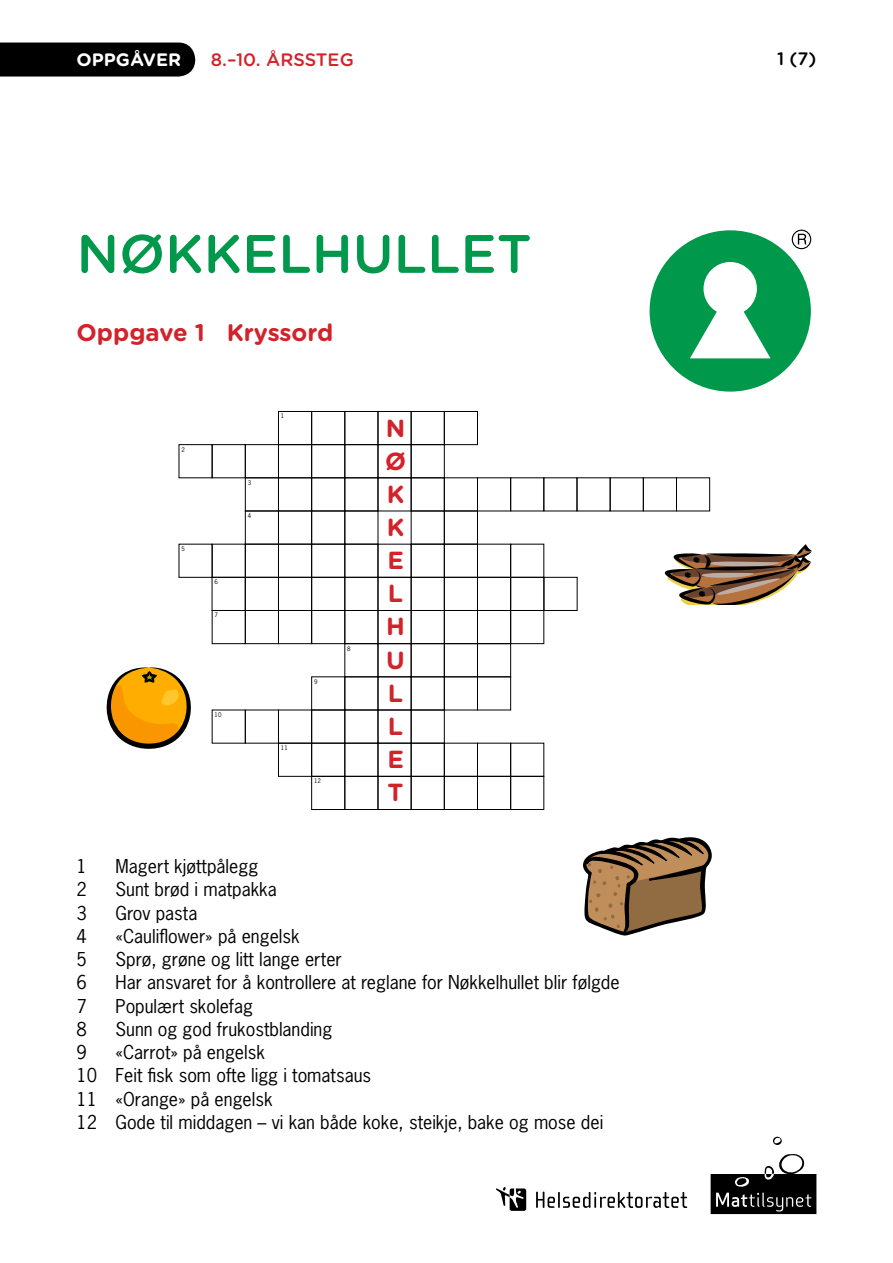
<style>
.page{position:relative;width:893px;height:1263px;background:#fff}
.page>*{position:absolute;margin:0;border:0;box-sizing:border-box;transform-origin:0 0}
.t1{font:500 54px "Gotham Rounded";color:#00984a}
.t2{font:700 24.75px/33.2px "Gotham Rounded";color:#d2232a;text-align:justify}
.t3{font:700 24px "Gotham Rounded";color:#d2232a}
.t4{font:18px/23.2px "News Gothic";color:#000}
.t5{font:500 18px "Gotham Rounded";color:#d2232a}
.t6{font:700 18px "Gotham Rounded";color:#fff}
.t7{font:500 18px "Gotham Rounded";color:#000}
.t8{font:6px "News Gothic";color:#000}
</style>
<div class="page">
<svg style="left:773px;top:1137px;width:9px;height:8px"></svg>
<svg style="left:711px;top:1154px;width:105px;height:60px"></svg>
<div style="left:0;top:43px;width:195px;height:34px;background:#000"></div>
<svg style="left:496px;top:1187px;width:30px;height:24px"></svg>
<svg style="left:536px;top:1191px;width:151px;height:17px"></svg>
<div style="left:650px;top:230px;width:161px;height:162px;background:#00984a;border-radius:50%"></div>
<div style="left:703px;top:262px;width:54px;height:53px;background:#fff;border-radius:50%"></div>
<svg style="left:690px;top:311px;width:80px;height:47px"></svg>
<svg style="left:792px;top:230px;width:19px;height:19px"></svg>
<svg style="left:665px;top:544px;width:147px;height:61px"></svg>
<svg style="left:106px;top:667px;width:85px;height:82px"></svg>
<div style="left:378px;top:411px;width:33px;height:34px;border:1px solid #000"></div>
<div style="left:344px;top:411px;width:34px;height:34px;border:1px solid #000"></div>
<div style="left:311px;top:411px;width:34px;height:34px;border:1px solid #000"></div>
<div style="left:278px;top:411px;width:34px;height:34px;border:1px solid #000"></div>
<div style="left:411px;top:411px;width:34px;height:34px;border:1px solid #000"></div>
<div style="left:444px;top:411px;width:34px;height:34px;border:1px solid #000"></div>
<div style="left:378px;top:444px;width:33px;height:34px;border:1px solid #000"></div>
<div style="left:344px;top:444px;width:34px;height:34px;border:1px solid #000"></div>
<div style="left:311px;top:444px;width:34px;height:34px;border:1px solid #000"></div>
<div style="left:278px;top:444px;width:34px;height:34px;border:1px solid #000"></div>
<div style="left:245px;top:444px;width:34px;height:34px;border:1px solid #000"></div>
<div style="left:212px;top:444px;width:34px;height:34px;border:1px solid #000"></div>
<div style="left:411px;top:444px;width:34px;height:34px;border:1px solid #000"></div>
<div style="left:344px;top:477px;width:34px;height:34px;border:1px solid #000"></div>
<div style="left:311px;top:477px;width:34px;height:34px;border:1px solid #000"></div>
<div style="left:278px;top:477px;width:34px;height:34px;border:1px solid #000"></div>
<div style="left:245px;top:477px;width:34px;height:34px;border:1px solid #000"></div>
<div style="left:411px;top:477px;width:34px;height:34px;border:1px solid #000"></div>
<div style="left:444px;top:477px;width:34px;height:34px;border:1px solid #000"></div>
<div style="left:477px;top:477px;width:34px;height:34px;border:1px solid #000"></div>
<div style="left:510px;top:477px;width:34px;height:34px;border:1px solid #000"></div>
<div style="left:543px;top:477px;width:34px;height:34px;border:1px solid #000"></div>
<div style="left:610px;top:477px;width:34px;height:34px;border:1px solid #000"></div>
<div style="left:643px;top:477px;width:34px;height:34px;border:1px solid #000"></div>
<div style="left:676px;top:477px;width:34px;height:34px;border:1px solid #000"></div>
<div style="left:311px;top:511px;width:34px;height:33px;border:1px solid #000"></div>
<div style="left:278px;top:511px;width:34px;height:33px;border:1px solid #000"></div>
<div style="left:245px;top:511px;width:34px;height:33px;border:1px solid #000"></div>
<div style="left:444px;top:511px;width:34px;height:33px;border:1px solid #000"></div>
<div style="left:344px;top:544px;width:34px;height:34px;border:1px solid #000"></div>
<div style="left:311px;top:544px;width:34px;height:34px;border:1px solid #000"></div>
<div style="left:278px;top:544px;width:34px;height:34px;border:1px solid #000"></div>
<div style="left:245px;top:544px;width:34px;height:34px;border:1px solid #000"></div>
<div style="left:212px;top:544px;width:34px;height:34px;border:1px solid #000"></div>
<div style="left:411px;top:544px;width:34px;height:34px;border:1px solid #000"></div>
<div style="left:444px;top:544px;width:34px;height:34px;border:1px solid #000"></div>
<div style="left:477px;top:544px;width:34px;height:34px;border:1px solid #000"></div>
<div style="left:510px;top:544px;width:34px;height:34px;border:1px solid #000"></div>
<div style="left:378px;top:577px;width:33px;height:34px;border:1px solid #000"></div>
<div style="left:344px;top:577px;width:34px;height:34px;border:1px solid #000"></div>
<div style="left:311px;top:577px;width:34px;height:34px;border:1px solid #000"></div>
<div style="left:278px;top:577px;width:34px;height:34px;border:1px solid #000"></div>
<div style="left:245px;top:577px;width:34px;height:34px;border:1px solid #000"></div>
<div style="left:212px;top:577px;width:34px;height:34px;border:1px solid #000"></div>
<div style="left:411px;top:577px;width:34px;height:34px;border:1px solid #000"></div>
<div style="left:444px;top:577px;width:34px;height:34px;border:1px solid #000"></div>
<div style="left:477px;top:577px;width:34px;height:34px;border:1px solid #000"></div>
<div style="left:510px;top:577px;width:34px;height:34px;border:1px solid #000"></div>
<div style="left:544px;top:577px;width:33px;height:34px;border:1px solid #000"></div>
<div style="left:378px;top:610px;width:33px;height:34px;border:1px solid #000"></div>
<div style="left:344px;top:610px;width:34px;height:34px;border:1px solid #000"></div>
<div style="left:311px;top:610px;width:34px;height:34px;border:1px solid #000"></div>
<div style="left:278px;top:610px;width:34px;height:34px;border:1px solid #000"></div>
<div style="left:245px;top:610px;width:34px;height:34px;border:1px solid #000"></div>
<div style="left:212px;top:610px;width:34px;height:34px;border:1px solid #000"></div>
<div style="left:411px;top:610px;width:34px;height:34px;border:1px solid #000"></div>
<div style="left:444px;top:610px;width:34px;height:34px;border:1px solid #000"></div>
<div style="left:477px;top:610px;width:34px;height:34px;border:1px solid #000"></div>
<div style="left:510px;top:610px;width:34px;height:34px;border:1px solid #000"></div>
<div style="left:378px;top:643px;width:33px;height:34px;border:1px solid #000"></div>
<div style="left:344px;top:643px;width:34px;height:34px;border:1px solid #000"></div>
<div style="left:411px;top:643px;width:34px;height:34px;border:1px solid #000"></div>
<div style="left:444px;top:643px;width:34px;height:34px;border:1px solid #000"></div>
<div style="left:477px;top:643px;width:34px;height:34px;border:1px solid #000"></div>
<div style="left:344px;top:676px;width:34px;height:34px;border:1px solid #000"></div>
<div style="left:311px;top:676px;width:34px;height:34px;border:1px solid #000"></div>
<div style="left:411px;top:676px;width:34px;height:34px;border:1px solid #000"></div>
<div style="left:444px;top:676px;width:34px;height:34px;border:1px solid #000"></div>
<div style="left:477px;top:676px;width:34px;height:34px;border:1px solid #000"></div>
<div style="left:311px;top:710px;width:34px;height:33px;border:1px solid #000"></div>
<div style="left:278px;top:710px;width:34px;height:33px;border:1px solid #000"></div>
<div style="left:245px;top:710px;width:34px;height:33px;border:1px solid #000"></div>
<div style="left:411px;top:710px;width:34px;height:33px;border:1px solid #000"></div>
<div style="left:378px;top:743px;width:33px;height:34px;border:1px solid #000"></div>
<div style="left:344px;top:743px;width:34px;height:34px;border:1px solid #000"></div>
<div style="left:311px;top:743px;width:34px;height:34px;border:1px solid #000"></div>
<div style="left:278px;top:743px;width:34px;height:34px;border:1px solid #000"></div>
<div style="left:411px;top:743px;width:34px;height:34px;border:1px solid #000"></div>
<div style="left:444px;top:743px;width:34px;height:34px;border:1px solid #000"></div>
<div style="left:477px;top:743px;width:34px;height:34px;border:1px solid #000"></div>
<div style="left:510px;top:743px;width:34px;height:34px;border:1px solid #000"></div>
<div style="left:378px;top:776px;width:33px;height:34px;border:1px solid #000"></div>
<div style="left:344px;top:776px;width:34px;height:34px;border:1px solid #000"></div>
<div style="left:311px;top:776px;width:34px;height:34px;border:1px solid #000"></div>
<div style="left:411px;top:776px;width:34px;height:34px;border:1px solid #000"></div>
<div style="left:444px;top:776px;width:34px;height:34px;border:1px solid #000"></div>
<div style="left:477px;top:776px;width:34px;height:34px;border:1px solid #000"></div>
<div style="left:510px;top:776px;width:34px;height:34px;border:1px solid #000"></div>
<svg style="left:583px;top:837px;width:129px;height:99px"></svg>
<p class="t6" style="left:77px;top:46px;width:106px">OPPGÅVER</p>
<p class="t5" style="left:211px;top:46px;width:144px">8.–10. ÅRSSTEG</p>
<p class="t7" style="left:777px;top:46px;width:41px">1 (7)</p>
<h1 class="t1" style="left:77px;top:215px;width:457px">NØKKELHULLET</h1>
<h3 class="t3" style="left:77px;top:315px;width:258px">Oppgave 1 Kryssord</h3>
<p class="t8" style="left:181px;top:445px;width:5px">2</p>
<p class="t8" style="left:181px;top:545px;width:5px">5</p>
<p class="t8" style="left:215px;top:578px;width:5px">6</p>
<p class="t8" style="left:215px;top:611px;width:5px">7</p>
<p class="t8" style="left:248px;top:478px;width:5px">3</p>
<p class="t8" style="left:248px;top:512px;width:5px">4</p>
<p class="t8" style="left:215px;top:711px;width:8px">10</p>
<p class="t8" style="left:281px;top:412px;width:5px">1</p>
<p class="t8" style="left:281px;top:744px;width:8px">11</p>
<p class="t8" style="left:314px;top:677px;width:5px">9</p>
<p class="t8" style="left:347px;top:644px;width:5px">8</p>
<p class="t8" style="left:314px;top:777px;width:8px">12</p>
<h2 class="t2" style="left:385px;top:410px;width:23px">N Ø K K E L H U L L E T</h2>
<p class="t4" style="left:77px;top:854px;width:12px">1</p>
<p class="t4" style="left:116px;top:854px;width:144px">Magert kjøttpålegg</p>
<p class="t4" style="left:77px;top:877px;width:12px">2</p>
<p class="t4" style="left:116px;top:877px;width:163px">Sunt brød i matpakka</p>
<p class="t4" style="left:77px;top:901px;width:12px">3</p>
<p class="t4" style="left:116px;top:901px;width:83px">Grov pasta</p>
<p class="t4" style="left:77px;top:924px;width:12px">4</p>
<p class="t4" style="left:116px;top:924px;width:186px">«Cauliflower» på engelsk</p>
<p class="t4" style="left:77px;top:947px;width:12px">5</p>
<p class="t4" style="left:116px;top:947px;width:228px">Sprø, grøne og litt lange erter</p>
<p class="t4" style="left:77px;top:970px;width:12px">6</p>
<p class="t4" style="left:116px;top:970px;width:506px">Har ansvaret for å kontrollere at reglane for Nøkkelhullet blir følgde</p>
<p class="t4" style="left:77px;top:994px;width:12px">7</p>
<p class="t4" style="left:116px;top:994px;width:139px">Populært skolefag</p>
<p class="t4" style="left:77px;top:1017px;width:12px">8</p>
<p class="t4" style="left:116px;top:1017px;width:218px">Sunn og god frukostblanding</p>
<p class="t4" style="left:77px;top:1040px;width:12px">9</p>
<p class="t4" style="left:77px;top:1040px;width:528px;text-indent:39px">«Carrot» på engelsk<br>10 Feit fisk som ofte ligg i tomatsaus<br>11 «Orange» på engelsk<br>12 Gode til middagen – vi kan både koke, steikje, bake og mose dei</p>
</div>
